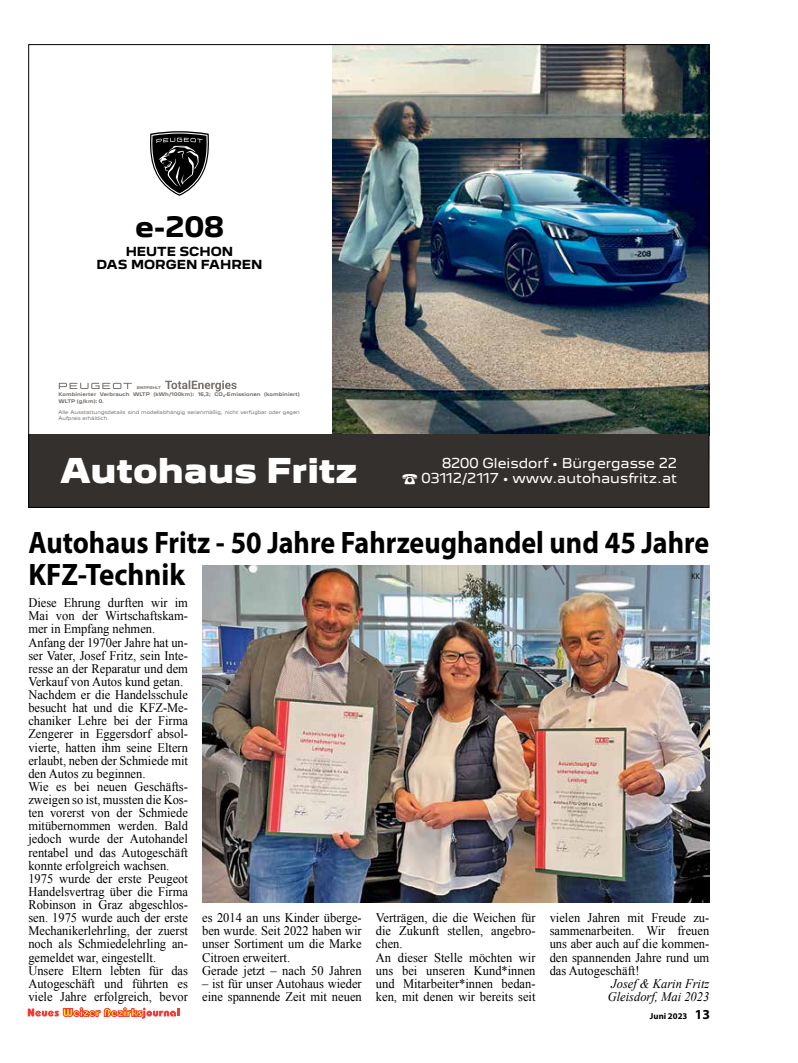
<style>
.page{position:relative;width:798px;height:1063px;background:#fff}
.page>*{position:absolute;margin:0;border:0;box-sizing:border-box;transform-origin:0 0}
.t1{font:900 31.25px "Peugeot New";color:#fff}
.t2{font:700 31.12px/32.5px "Myriad Pro";color:#000;scale:.9 1}
.t3{font:25.62px "Peugeot New Bold 1";color:#000}
.t4{font:13.12px/13.1px "Times New Roman";color:#000;scale:.95 1}
.t5{font:italic 13.12px/13.1px "Times New Roman";color:#000;scale:.95 1}
.t6{font:12.5px/15px "Peugeot New";color:#fff;text-align:right}
.t7{font:11.38px/13.8px "Peugeot New Bold 1";color:#000;text-align:center}
.t8{font:700 8.75px "Myriad Pro";color:#000}
.t9{font:7.5px "Futura Std";color:#000;scale:.95 1}
.t10{font:4.62px/6.2px "Peugeot New";color:#787370}
.t11{font:4.62px/6.2px "Peugeot New Bold 1";letter-spacing:.01em;color:#787370}
.t12{font:3.38px "Peugeot New Bold 2";color:#787370}
.s1{font-size:13.75px}
</style>
<div class="page">
<svg style="left:28px;top:1008px;width:151px;height:11px"></svg>
<img style="left:202px;top:565px;width:507px;height:338px">
<img style="left:332px;top:46px;width:375px;height:388px">
<svg style="left:150px;top:131px;width:59px;height:65px"></svg>
<svg style="left:59px;top:383px;width:73px;height:6px"></svg>
<svg style="left:165px;top:380px;width:71px;height:11px"></svg>
<div style="left:28px;top:434px;width:681px;height:74px;background:#34302e"></div>
<h3 class="t3" style="left:135px;top:210px;width:90px">e-208</h3>
<p class="t7" style="left:96px;top:244px;width:167px">HEUTE SCHON<br>DAS MORGEN FAHREN</p>
<p class="t12" style="left:137px;top:385px;width:25px">EMPFIEHLT</p>
<p class="t11" style="left:59px;top:391px;width:242px">Kombinierter Verbrauch WLTP (kWh/100km): 16,3; CO₂-Emissionen (kombiniert)<br>WLTP (g/km): 0.</p>
<p class="t10" style="left:59px;top:409px;width:242px">Alle Ausstattungsdetails sind modellabhängig serienmäßig, nicht verfügbar oder gegen<br>Aufpreis erhältlich.</p>
<h1 class="t1" style="left:60px;top:450px;width:299px">Autohaus Fritz</h1>
<p class="t6" style="left:401px;top:456px;width:277px">8200 Gleisdorf • Bürgergasse 22<br>☎ 03112/2117 • www.autohausfritz.at</p>
<h2 class="t2" style="left:28px;top:525px;width:757px">Autohaus Fritz - 50 Jahre Fahrzeughandel und 45 Jahre<br>KFZ-Technik</h2>
<p class="t9" style="left:691px;top:571px;width:11px">KK</p>
<p class="t4" style="left:28px;top:596px;width:169px">Diese Ehrung durften wir im<br>Mai von der Wirtschaftskam&shy;mer in Empfang nehmen.<br>Anfang der 1970er Jahre hat un&shy;ser Vater, Josef Fritz, sein Inte&shy;resse an der Reparatur und dem<br>Verkauf von Autos kund getan.<br>Nachdem er die Handelsschule besucht hat und die KFZ-Me&shy;chaniker Lehre bei der Firma<br>Zengerer in Eggersdorf absol&shy;vierte, hatten ihm seine Eltern erlaubt, neben der Schmiede mit den Autos zu beginnen.<br>Wie es bei neuen Geschäfts&shy;zweigen so ist, mussten die Kos&shy;ten vorerst von der Schmiede mitübernommen werden. Bald jedoch wurde der Autohandel rentabel und das Autogeschäft konnte erfolgreich wachsen.<br>1975 wurde der erste Peugeot<br>Handelsvertrag über die Firma<br>Robinson in Graz abgeschlos&shy;sen. 1975 wurde auch der erste<br>Mechanikerlehrling, der zuerst noch als Schmiedelehrling an&shy;gemeldet war, eingestellt.<br>Unsere Eltern lebten für das<br>Autogeschäft und führten es viele Jahre erfolgreich, bevor</p>
<p class="t4" style="left:202px;top:911px;width:169px">es 2014 an uns Kinder überge&shy;ben wurde. Seit 2022 haben wir unser Sortiment um die Marke<br>Citroen erweitert.<br>Gerade jetzt – nach 50 Jahren</p>
<p class="t4" style="left:202px;top:977px;width:169px">– ist für unser Autohaus wieder eine spannende Zeit mit neuen</p>
<p class="t4" style="left:376px;top:911px;width:169px">Verträgen, die die Weichen für die Zukunft stellen, angebro&shy;chen.<br>An dieser Stelle möchten wir uns bei unseren Kund*innen und Mitarbeiter*innen bedan&shy;ken, mit denen wir bereits seit</p>
<p class="t4" style="left:549px;top:911px;width:169px;text-align:justify">vielen Jahren mit Freude zu&shy;sammenarbeiten. Wir freuen uns aber auch auf die kommen&shy;den spannenden Jahre rund um das Autogeschäft!</p>
<p class="t5" style="left:607px;top:977px;width:108px">Josef &amp; Karin Fritz<br>Gleisdorf, Mai 2023</p>
<p class="t8" style="left:649px;top:1010px;width:62px">Juni 2023 <span class="s1">13</span></p>
</div>
